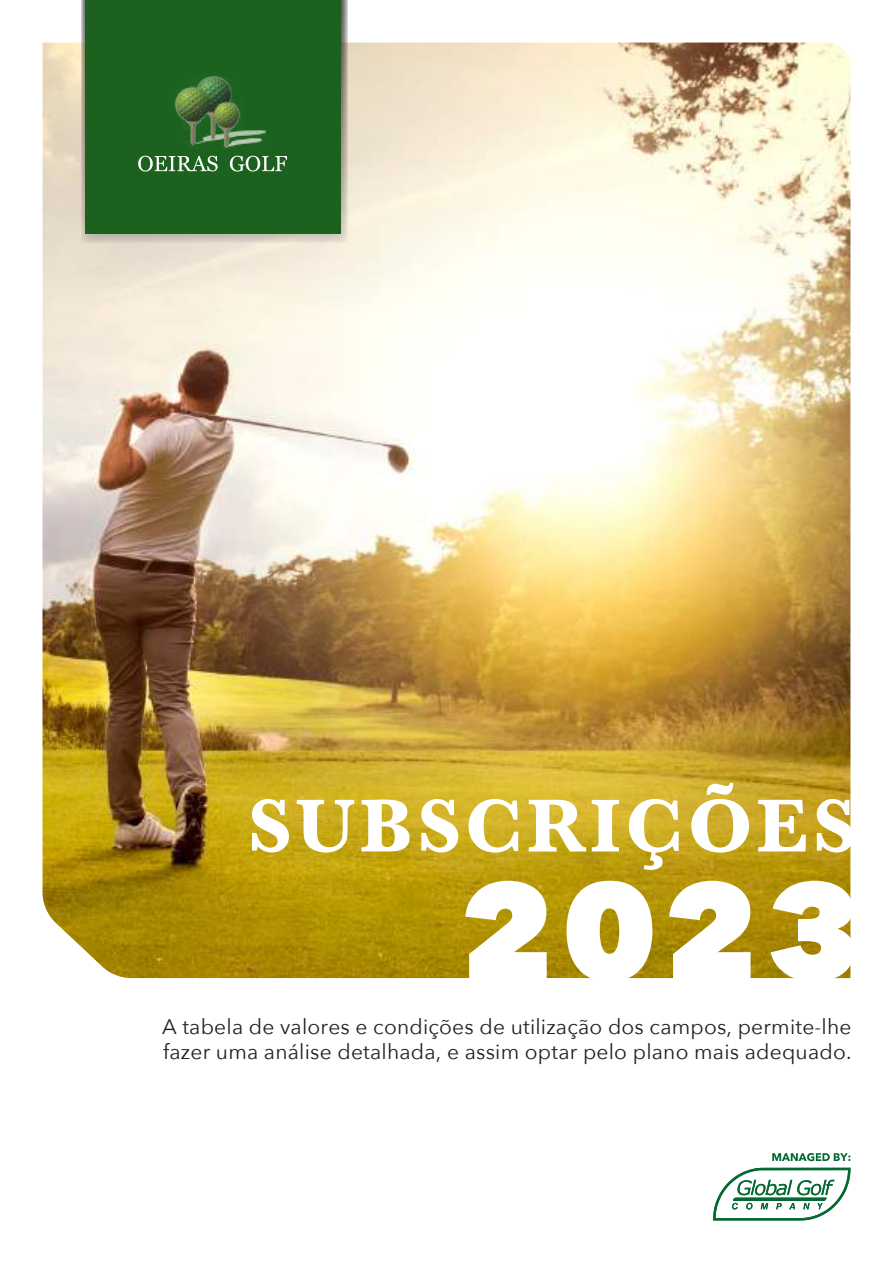
<style>
.page{position:relative;width:893px;height:1263px;background:#fff}
.page>*{position:absolute;margin:0;border:0;box-sizing:border-box;transform-origin:0 0}
.t1{font:800 135px "Avenir Next";color:#fff}
.t2{font:700 78px "Baskerville";letter-spacing:.05em;color:#fff}
.t3{font:21px/25.2px "Avenir Next";letter-spacing:.01em;color:#241f1f}
</style>
<div class="page">
<img style="left:43px;top:43px;width:807px;height:935px">
<svg style="left:772px;top:1153px;width:78px;height:8px"></svg>
<svg style="left:713px;top:1168px;width:137px;height:52px"></svg>
<svg style="left:82px;top:0;width:266px;height:242px;background:#b6b1a1"></svg>
<div style="left:85px;top:0;width:255px;height:234px;background:#1c621e"></div>
<svg style="left:138px;top:156px;width:80px;height:15px"></svg>
<svg style="left:230px;top:156px;width:57px;height:15px"></svg>
<img style="left:174px;top:76px;width:92px;height:72px">
<h2 class="t2" style="left:248px;top:772px;width:610px">SUBSCRIÇÕES</h2>
<h1 class="t1" style="left:460px;top:848px;width:402px">2023</h1>
<p class="t3" style="left:162px;top:1013px;width:691px">A tabela de valores e condições de utilização dos campos, permite-lhe fazer uma análise detalhada, e assim optar pelo plano mais adequado.</p>
</div>
